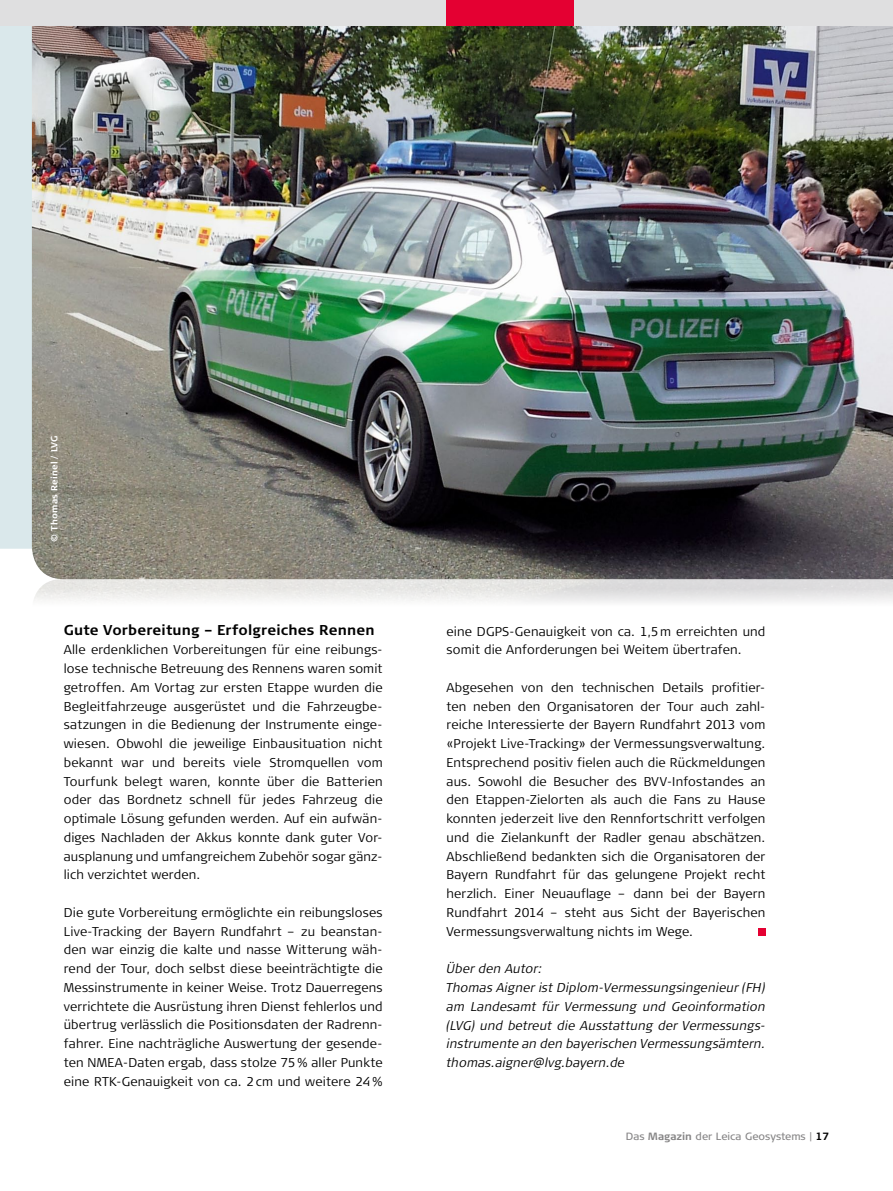
<style>
.page{position:relative;width:893px;height:1191px;background:#fff}
.page>*{position:absolute;margin:0;border:0;box-sizing:border-box;transform-origin:0 0}
.t1{font:700 14.25px "Signa Column";letter-spacing:.015em;color:#000}
.t2{font:300 12.75px/18.8px "Signa Column";letter-spacing:.015em;color:#000;text-align:justify}
.t3{font:italic 300 12.75px/18.8px "Signa Column";letter-spacing:.01em;color:#000}
.t4{font:10.5px "Signa Column";color:#868586}
.t5{font:700 9px "Signa Column";letter-spacing:.03em;color:#fff}
.s1{font-weight:700}
.s2{font-weight:700;color:#000}
</style>
<div class="page">
<div style="left:0;top:26px;width:32px;height:523px;background:#dae8eb"></div>
<img style="left:32px;top:26px;width:861px;height:553px">
<svg style="left:34px;top:579px;width:859px;height:24px;fill:#e9e8e6"></svg>
<div style="left:0;top:0;width:893px;height:26px;background:#dfdfe0"></div>
<div style="left:446px;top:0;width:128px;height:26px;background:#e40032"></div>
<div style="left:758px;top:928px;width:7px;height:7px;background:#e40032"></div>
<p class="t5" style="left:49px;top:542px;width:108px;rotate:-90deg">© Thomas Reinel / LVG</p>
<p class="t1" style="left:64px;top:622px;width:312px">Gute Vorbereitung – Erfolgreiches Rennen</p>
<p class="t2" style="left:64px;top:640px;width:320px">Alle erdenklichen Vorbereitungen für eine reibungs&shy;lose technische Betreuung des Rennens waren somit getroffen. Am Vortag zur ersten Etappe wurden die Begleitfahrzeuge ausgerüstet und die Fahrzeugbe&shy;satzungen in die Bedienung der Instrumente einge&shy;wiesen. Obwohl die jeweilige Einbausituation nicht bekannt war und bereits viele Stromquellen vom Tourfunk belegt waren, konnte über die Batterien oder das Bordnetz schnell für jedes Fahrzeug die optimale Lösung gefunden werden. Auf ein aufwän&shy;diges Nachladen der Akkus konnte dank guter Vor&shy;ausplanung und umfangreichem Zubehör sogar gänz&shy;lich verzichtet werden.</p>
<p class="t2" style="left:64px;top:903px;width:320px">Die gute Vorbereitung ermöglichte ein reibungsloses Live-Tracking der Bayern Rundfahrt – zu beanstan&shy;den war einzig die kalte und nasse Witterung wäh&shy;rend der Tour, doch selbst diese beeinträchtigte die Messinstrumente in keiner Weise. Trotz Dauerregens verrichtete die Ausrüstung ihren Dienst fehlerlos und übertrug verlässlich die Positionsdaten der Radrenn&shy;fahrer. Eine nachträgliche Auswertung der gesende&shy;ten NMEA-Daten ergab, dass stolze 75% aller Punkte eine RTK-Genauigkeit von ca. 2cm und weitere 24%</p>
<p class="t2" style="left:446px;top:622px;width:320px">eine DGPS-Genauigkeit von ca. 1,5m erreichten und somit die Anforderungen bei Weitem übertrafen.</p>
<p class="t2" style="left:446px;top:678px;width:320px">Abgesehen von den technischen Details profitier&shy;ten neben den Organisatoren der Tour auch zahl&shy;reiche Interessierte der Bayern Rundfahrt 2013 vom «Projekt Live-Tracking» der Vermessungsverwaltung.<br>Entsprechend positiv fielen auch die Rückmeldungen aus. Sowohl die Besucher des BVV-Infostandes an den Etappen-Zielorten als auch die Fans zu Hause konnten jederzeit live den Rennfortschritt verfolgen und die Zielankunft der Radler genau abschätzen.<br>Abschließend bedankten sich die Organisatoren der Bayern Rundfahrt für das gelungene Projekt recht herzlich. Einer Neuauflage – dann bei der Bayern Rundfahrt 2014 – steht aus Sicht der Bayerischen Vermessungsverwaltung nichts im Wege.</p>
<p class="t3" style="left:446px;top:959px;width:320px">Über den Autor:<br>Thomas Aigner ist Diplom-Vermessungsingenieur (FH) am Landesamt für Vermessung und Geoinformation (LVG) und betreut die Ausstattung der Vermessungs&shy;instrumente an den bayerischen Vermessungsämtern. thomas.aigner@lvg.bayern.de</p>
<p class="t4" style="left:626px;top:1129px;width:205px">Das <span class="s1">Magazin</span> der Leica Geosystems | <span class="s2">17</span></p>
</div>
